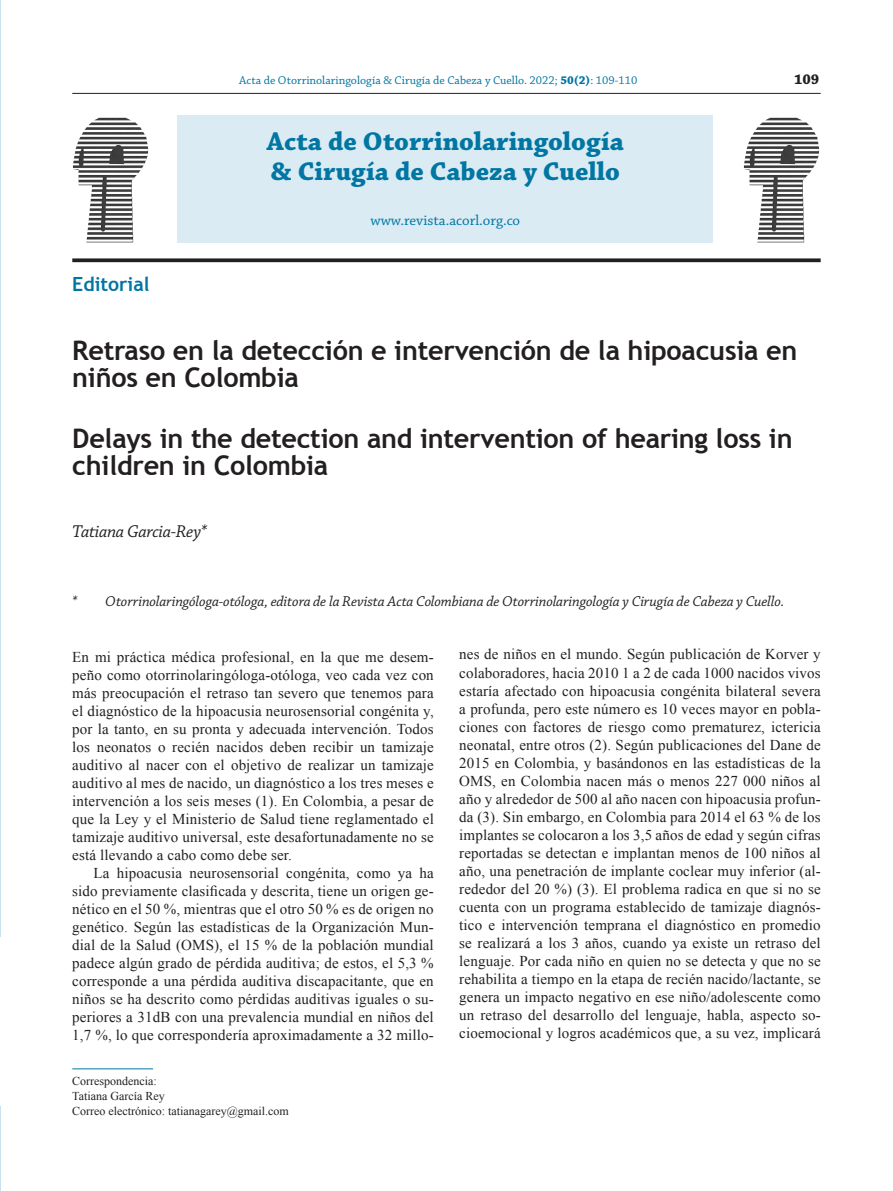
<style>
.page{position:relative;width:893px;height:1191px;background:#fff}
.page>*{position:absolute;margin:0;border:0;box-sizing:border-box;transform-origin:0 0}
.TITULO_CAPITULOS_SEC{font:700 27px/27px "Trebuchet MS";letter-spacing:-.01em;color:#231f20}
.TITULO_PAGINA_CREDIT{font:700 27px "Chaparral Pro";color:#0076a3}
.TITULO_SECCION{font:700 19.5px "Trebuchet MS";color:#0076a3}
.AUTOR_NOMBRE{font:italic 18px "Chaparral Pro";letter-spacing:-.02em;color:#231f20}
.TEXTO_GENERAL{font:15px/18px "Times New Roman";letter-spacing:.01em;color:#231f20;text-align:justify}
.AUTOR_DATOS{font:italic 15px "Chaparral Pro";letter-spacing:-.01em;color:#231f20}
.TITULO_PAGINA_CREDIT-2{font:15px "Chaparral Pro";color:#0076a3}
.t1{font:700 15px "Chaparral Pro";color:#231f20}
.NOTAS_SIN{font:12px "Times New Roman";color:#231f20}
.t2{font:12px "Chaparral Pro";color:#0076a3}
.s1{font-weight:700}
.s2{color:#fff}
</style>
<div class="page">
<hr style="left:72px;top:93px;width:749px;height:1px;background:#231f20">
<hr style="left:0;top:0;width:1px;height:1191px;background:#c9e2ee">
<hr style="left:0;top:937px;width:1px;height:168px;background:#fff">
<div style="left:177px;top:115px;width:536px;height:127px;background:#daebf4"></div>
<img style="left:743px;top:117px;width:77px;height:126px">
<svg style="left:72px;top:258px;width:749px;height:4px;background:#3a3738"></svg>
<img style="left:72px;top:117px;width:77px;height:125px">
<hr style="left:72px;top:1068px;width:81px;height:1px;background:#0076a3">
<p class="t2" style="left:239px;top:74px;width:416px">Acta de Otorrinolaringología &amp; Cirugía de Cabeza y Cuello. 2022; <span class="s1">50(2)</span>: 109-110<span class="s2">-90</span></p>
<p class="t1" style="left:794px;top:71px;width:27px">109</p>
<p class="TITULO_SECCION" style="left:72px;top:272px;width:79px">Editorial</p>
<p class="TITULO_PAGINA_CREDIT" style="left:267px;top:125px;width:359px">Acta de Otorrinolaringología</p>
<p class="TITULO_PAGINA_CREDIT" style="left:271px;top:155px;width:350px">&amp; Cirugía de Cabeza y Cuello</p>
<p class="TITULO_PAGINA_CREDIT-2" style="left:371px;top:212px;width:151px">www.revista.acorl.org.co</p>
<p class="TITULO_CAPITULOS_SEC" style="left:72px;top:337px;width:726px">Retraso en la detección e intervención de la hipoacusia en niños en Colombia</p>
<p class="TITULO_CAPITULOS_SEC" style="left:72px;top:425px;width:722px">Delays in the detection and intervention of hearing loss in children in Colombia</p>
<p class="AUTOR_NOMBRE" style="left:72px;top:521px;width:136px">Tatiana Garcia-Rey*</p>
<p class="AUTOR_DATOS" style="left:72px;top:592px;width:714px">* Otorrinolaringóloga-otóloga, editora de la Revista Acta Colombiana de Otorrinolaringología y Cirugía de Cabeza y Cuello.</p>
<p class="TEXTO_GENERAL" style="left:72px;top:648px;width:363px">En mi práctica médica profesional, en la que me desem&shy;peño como otorrinolaringóloga-otóloga, veo cada vez con más preocupación el retraso tan severo que tenemos para el diagnóstico de la hipoacusia neurosensorial congénita y, por la tanto, en su pronta y adecuada intervención. Todos los neonatos o recién nacidos deben recibir un tamizaje auditivo al nacer con el objetivo de realizar un tamizaje auditivo al mes de nacido, un diagnóstico a los tres meses e intervención a los seis meses (1). En Colombia, a pesar de que la Ley y el Ministerio de Salud tiene reglamentado el tamizaje auditivo universal, este desafortunadamente no se está llevando a cabo como debe ser.</p>
<p class="TEXTO_GENERAL" style="left:72px;top:864px;width:363px;text-indent:21px">La hipoacusia neurosensorial congénita, como ya ha sido previamente clasificada y descrita, tiene un origen ge&shy;nético en el 50 %, mientras que el otro 50 % es de origen no genético. Según las estadísticas de la Organización Mun&shy;dial de la Salud (OMS), el 15 % de la población mundial padece algún grado de pérdida auditiva; de estos, el 5,3 % corresponde a una pérdida auditiva discapacitante, que en niños se ha descrito como pérdidas auditivas iguales o su&shy;periores a 31dB con una prevalencia mundial en niños del 1,7 %, lo que correspondería aproximadamente a 32 millo-</p>
<p class="NOTAS_SIN" style="left:72px;top:1073px;width:86px">Correspondencia:</p>
<p class="NOTAS_SIN" style="left:72px;top:1088px;width:94px">Tatiana García Rey</p>
<p class="NOTAS_SIN" style="left:72px;top:1103px;width:218px">Correo electrónico: tatianagarey@gmail.com</p>
<p class="TEXTO_GENERAL" style="left:459px;top:645px;width:363px">nes de niños en el mundo. Según publicación de Korver y colaboradores, hacia 2010 1 a 2 de cada 1000 nacidos vivos estaría afectado con hipoacusia congénita bilateral severa a profunda, pero este número es 10 veces mayor en pobla&shy;ciones con factores de riesgo como prematurez, ictericia neonatal, entre otros (2). Según publicaciones del Dane de 2015 en Colombia, y basándonos en las estadísticas de la OMS, en Colombia nacen más o menos 227 000 niños al año y alrededor de 500 al año nacen con hipoacusia profun&shy;da (3). Sin embargo, en Colombia para 2014 el 63 % de los implantes se colocaron a los 3,5 años de edad y según cifras reportadas se detectan e implantan menos de 100 niños al año, una penetración de implante coclear muy inferior (al&shy;rededor del 20 %) (3). El problema radica en que si no se cuenta con un programa establecido de tamizaje diagnós&shy;tico e intervención temprana el diagnóstico en promedio se realizará a los 3 años, cuando ya existe un retraso del lenguaje. Por cada niño en quien no se detecta y que no se rehabilita a tiempo en la etapa de recién nacido/lactante, se genera un impacto negativo en ese niño/adolescente como un retraso del desarrollo del lenguaje, habla, aspecto so&shy;cioemocional y logros académicos que, a su vez, implicará</p>
</div>
